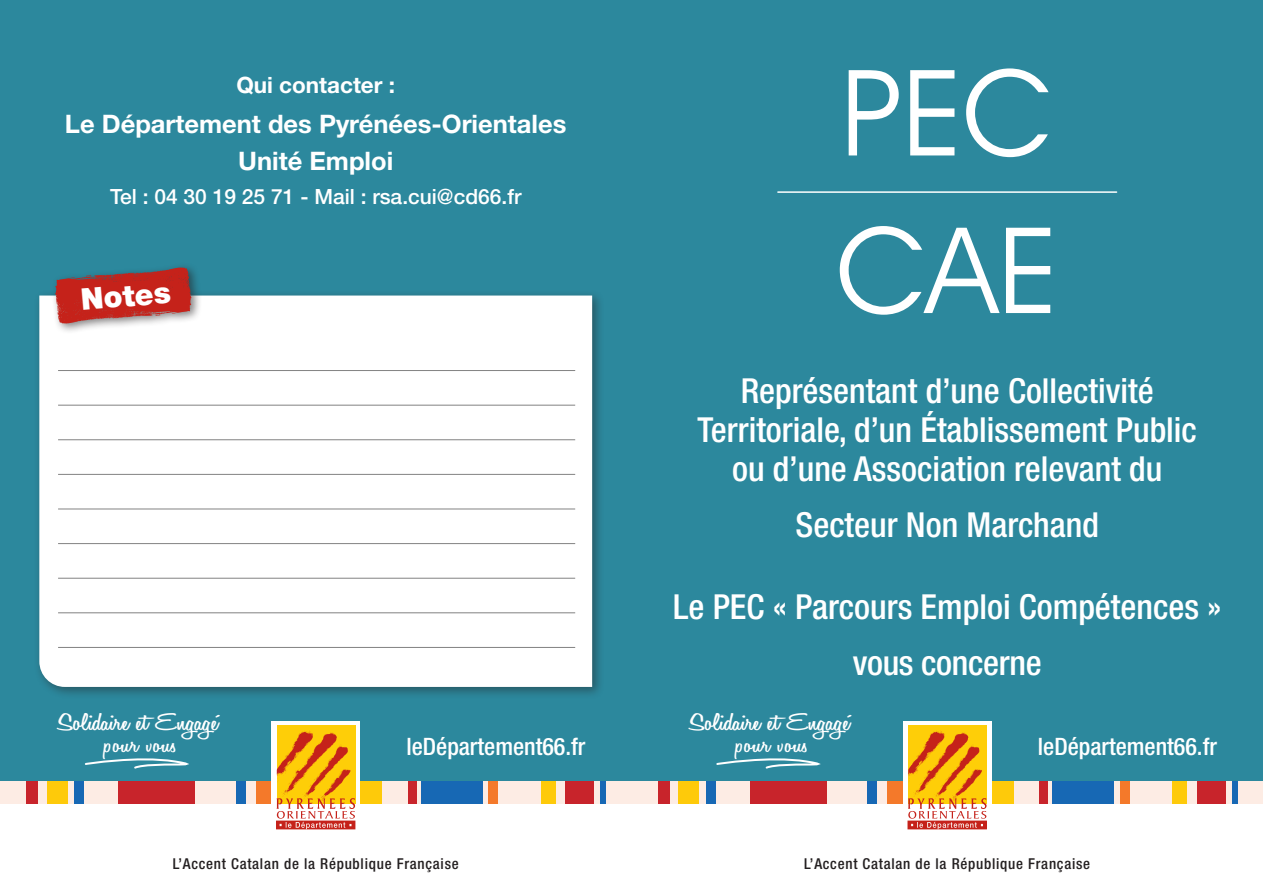
<style>
.page{position:relative;width:1263px;height:893px;background:#fff}
.page>*{position:absolute;margin:0;border:0;box-sizing:border-box;transform-origin:0 0}
.t1{font:120px/157.5px "Avant Garde IT Cby BT";color:#fff}
.t2{font:500 condensed 34.5px/39px "Helvetica Neue LT Std";color:#fff;text-align:center}
.t3{font:900 30px "Helvetica Neue LT Std";color:#fff}
.t4{font:700 25.5px/37.5px "Helvetica Neue LT Std";color:#fff;text-align:center}
.t5{font:600 25.05px "Honey Script";color:#fff;scale:1.5 1}
.t6{font:500 condensed 24px "Helvetica Neue LT Std";color:#fff}
.t7{font:600 23.1px "Honey Script";letter-spacing:.01em;color:#fff;scale:1.54 1}
.t8{font:700 22.5px "Helvetica Neue LT Std";color:#fff}
.t9{font:500 21px "Helvetica Neue LT Std";color:#fff}
.t10{font:500 condensed 15px "Helvetica Neue LT Std";letter-spacing:.05em;color:#231f20}
</style>
<div class="page">
<div style="left:631px;top:0;width:632px;height:791px;background:#2c889d"></div>
<div style="left:0;top:0;width:631px;height:791px;background:#2c889d"></div>
<div style="left:631px;top:781px;width:632px;height:23px;background:#fdece4"></div>
<div style="left:867px;top:781px;width:10px;height:23px;background:#1768b4"></div>
<div style="left:750px;top:781px;width:77px;height:23px;background:#c8242b"></div>
<div style="left:706px;top:781px;width:9px;height:23px;background:#1768b4"></div>
<div style="left:678px;top:781px;width:21px;height:23px;background:#feca0a"></div>
<div style="left:658px;top:781px;width:11px;height:23px;background:#c8242b"></div>
<div style="left:887px;top:781px;width:40px;height:23px;background:#f4792a"></div>
<div style="left:964px;top:781px;width:50px;height:23px;background:#feca0a"></div>
<div style="left:1039px;top:781px;width:9px;height:23px;background:#c8242b"></div>
<div style="left:1052px;top:781px;width:62px;height:23px;background:#1768b4"></div>
<div style="left:1120px;top:781px;width:9px;height:23px;background:#f4792a"></div>
<div style="left:1172px;top:781px;width:15px;height:23px;background:#feca0a"></div>
<div style="left:1197px;top:781px;width:29px;height:23px;background:#c8242b"></div>
<div style="left:1232px;top:781px;width:6px;height:23px;background:#1768b4"></div>
<div style="left:0;top:781px;width:631px;height:23px;background:#fdece4"></div>
<div style="left:236px;top:781px;width:9px;height:23px;background:#1768b4"></div>
<div style="left:118px;top:781px;width:77px;height:23px;background:#c8242b"></div>
<div style="left:75px;top:781px;width:9px;height:23px;background:#1768b4"></div>
<div style="left:47px;top:781px;width:20px;height:23px;background:#feca0a"></div>
<div style="left:26px;top:781px;width:12px;height:23px;background:#c8242b"></div>
<div style="left:256px;top:781px;width:40px;height:23px;background:#f4792a"></div>
<div style="left:333px;top:781px;width:49px;height:23px;background:#feca0a"></div>
<div style="left:408px;top:781px;width:8px;height:23px;background:#c8242b"></div>
<div style="left:421px;top:781px;width:62px;height:23px;background:#1768b4"></div>
<div style="left:488px;top:781px;width:10px;height:23px;background:#f4792a"></div>
<div style="left:541px;top:781px;width:14px;height:23px;background:#feca0a"></div>
<div style="left:565px;top:781px;width:29px;height:23px;background:#c8242b"></div>
<div style="left:600px;top:781px;width:6px;height:23px;background:#1768b4"></div>
<div style="left:903px;top:721px;width:89px;height:111px;background:#fff"></div>
<div style="left:908px;top:725px;width:79px;height:79px;background:#fece08"></div>
<svg style="left:908px;top:731px;width:78px;height:98px"></svg>
<div style="left:271px;top:721px;width:89px;height:111px;background:#fff"></div>
<div style="left:277px;top:725px;width:78px;height:79px;background:#fece08"></div>
<div style="left:276px;top:821px;width:79px;height:8px;border:1px solid #c5221a"></div>
<svg style="left:277px;top:731px;width:78px;height:98px"></svg>
<svg style="left:716px;top:758px;width:105px;height:11px"></svg>
<svg style="left:85px;top:758px;width:104px;height:11px"></svg>
<hr style="left:778px;top:191px;width:338px;height:2px;background:#fff">
<div style="left:33px;top:290px;width:571px;height:409px;background:#231f20;opacity:.45"></div>
<div style="left:39px;top:296px;width:553px;height:391px;background:#fff"></div>
<hr style="left:58px;top:647px;width:517px;height:1px;background:#000001">
<hr style="left:58px;top:613px;width:517px;height:1px;background:#000001">
<hr style="left:58px;top:578px;width:517px;height:1px;background:#000001">
<hr style="left:58px;top:543px;width:517px;height:1px;background:#000001">
<hr style="left:58px;top:509px;width:517px;height:1px;background:#000001">
<hr style="left:58px;top:474px;width:517px;height:1px;background:#000001">
<hr style="left:58px;top:439px;width:517px;height:1px;background:#000001">
<hr style="left:58px;top:405px;width:517px;height:1px;background:#000001">
<hr style="left:58px;top:370px;width:517px;height:1px;background:#000001">
<div style="left:51px;top:263px;width:151px;height:71px;background:#231f20;opacity:.55"></div>
<svg style="left:55px;top:267px;width:136px;height:57px;background:#b04542"></svg>
<p class="t8" style="left:236px;top:71px;width:160px">Qui contacter :</p>
<p class="t4" style="left:65px;top:104px;width:503px">Le Département des Pyrénées-Orientales<br>Unité Emploi</p>
<p class="t9" style="left:110px;top:184px;width:413px">Tel : 04 30 19 25 71 - Mail : rsa.cui@cd66.fr</p>
<p class="t3" style="left:79px;top:282px;width:92px;rotate:-5deg">Notes</p>
<h1 class="t1" style="left:836px;top:33px;width:224px">PEC<br>CAE</h1>
<p class="t2" style="left:697px;top:371px;width:501px">Représentant d’une Collectivité<br>Territoriale, d’un Établissement Public ou d’une Association relevant du</p>
<p class="t2" style="left:795px;top:505px;width:305px">Secteur Non Marchand</p>
<p class="t2" style="left:673px;top:578px;width:550px;line-height:55.9px">Le PEC « Parcours Emploi Compétences » vous concerne</p>
<p class="t5" style="left:58px;top:707px;width:108px">Solidaire et Engagé</p>
<p class="t7" style="left:104px;top:730px;width:49px">pour vous</p>
<p class="t5" style="left:689px;top:707px;width:108px">Solidaire et Engagé</p>
<p class="t7" style="left:735px;top:730px;width:49px">pour vous</p>
<p class="t6" style="left:406px;top:732px;width:181px">leDépartement66.fr</p>
<p class="t6" style="left:1038px;top:732px;width:181px">leDépartement66.fr</p>
<p class="t10" style="left:173px;top:854px;width:287px">L’Accent Catalan de la République Française</p>
<p class="t10" style="left:804px;top:854px;width:287px">L’Accent Catalan de la République Française</p>
</div>
